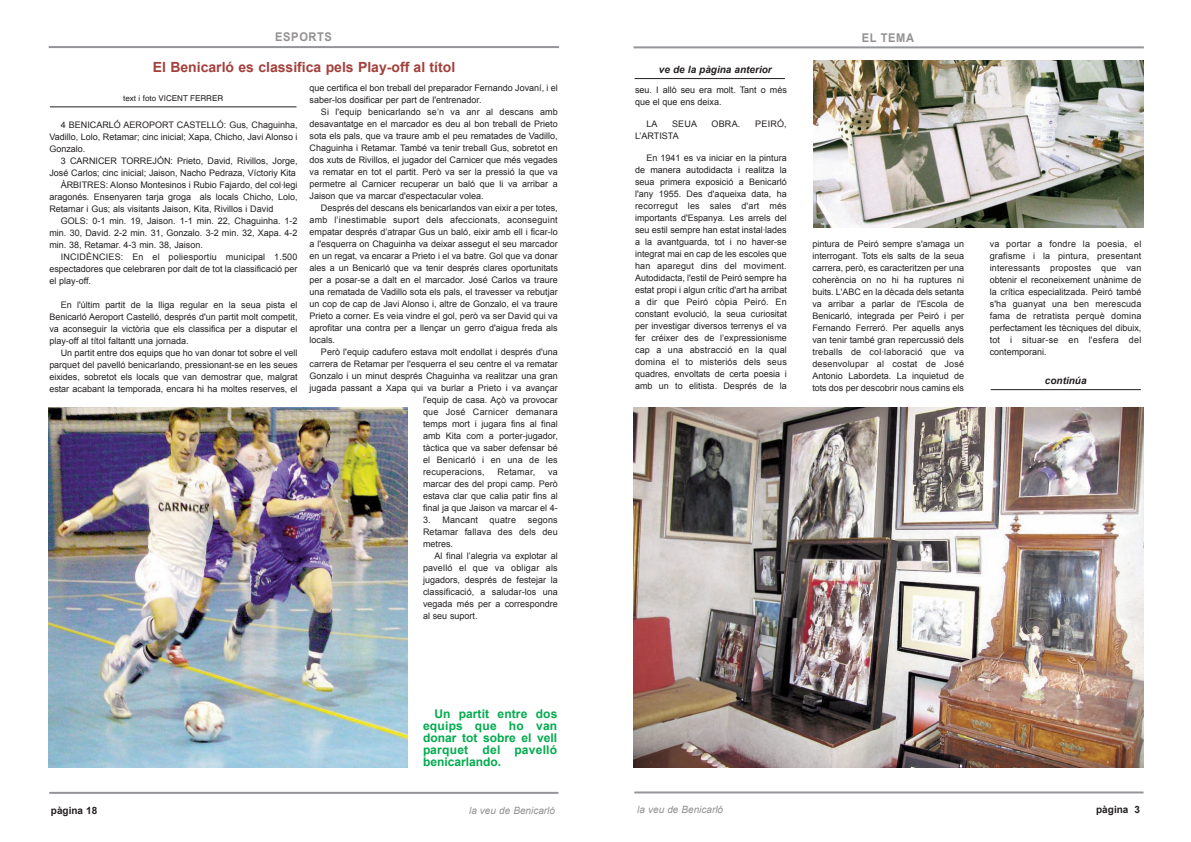
<style>
.page{position:relative;width:1191px;height:842px;background:#fff}
.page>*{position:absolute;margin:0;border:0;box-sizing:border-box;transform-origin:0 0}
.t1{font:700 14px "Arial";color:#a3403b}
.t2{font:700 12px/12px "Arial";color:#00aa4e;text-align:justify}
.t3{font:700 12px "Arial";letter-spacing:.055em;color:#939191;scale:.92 1}
.t4{font:italic 10px "Arial";color:#939191}
.t5{font:italic 700 10px "Arial";color:#231f20}
.t6{font:700 10px "Arial";color:#231f20}
.t7{font:9px/12px "Arial";color:#231f20;text-align:justify}
.t8{font:9px "Arial";letter-spacing:.02em;color:#231f20}
.t9{font:8px "Helvetica";color:#231f20}
</style>
<div class="page">
<hr style="left:634px;top:78px;width:151px;height:1px;background:#231f20">
<hr style="left:49px;top:46px;width:510px;height:2px;background:#939598">
<hr style="left:633px;top:46px;width:510px;height:2px;background:#939598">
<hr style="left:49px;top:792px;width:509px;height:2px;background:#939598">
<hr style="left:634px;top:791px;width:509px;height:2px;background:#939598">
<hr style="left:50px;top:107px;width:246px;height:1px;background:#231f20">
<img style="left:49px;top:407px;width:358px;height:361px">
<img style="left:813px;top:60px;width:330px;height:168px">
<img style="left:634px;top:408px;width:509px;height:359px">
<hr style="left:990px;top:389px;width:150px;height:1px;background:#231f20">
<h2 class="t3" style="left:275px;top:30px;width:63px">ESPORTS</h2>
<h2 class="t3" style="left:861px;top:31px;width:58px">EL TEMA</h2>
<h1 class="t1" style="left:153px;top:59px;width:304px">El Benicarló es classifica pels Play-off al títol</h1>
<p class="t9" style="left:123px;top:94px;width:101px">text i foto VICENT FERRER</p>
<p class="t7" style="left:49px;top:119px;width:250px;text-indent:11px">4 BENICARLÓ AEROPORT CASTELLÓ: Gus, Chaguinha, Vadillo, Lolo, Retamar; cinc inicial; Xapa, Chicho, Javi Alonso i Gonzalo.</p>
<p class="t7" style="left:61px;top:155px;width:238px">3 CARNICER TORREJÓN: Prieto, David, Rivillos, Jorge,</p>
<p class="t7" style="left:49px;top:167px;width:248px">José Carlos; cinc inicial; Jaison, Nacho Pedraza, Víctoriy Kita</p>
<p class="t7" style="left:61px;top:179px;width:238px">ÀRBITRES: Alonso Montesinos i Rubio Fajardo, del col·legi</p>
<p class="t7" style="left:49px;top:191px;width:250px">aragonés. Ensenyaren tarja groga als locals Chicho, Lolo,</p>
<p class="t7" style="left:49px;top:203px;width:225px">Retamar i Gus; als visitants Jaison, Kita, Rivillos i David</p>
<p class="t7" style="left:61px;top:215px;width:238px">GOLS: 0-1 min. 19, Jaison. 1-1 min. 22, Chaguinha. 1-2</p>
<p class="t7" style="left:49px;top:227px;width:250px">min. 30, David. 2-2 min. 31, Gonzalo. 3-2 min. 32, Xapa. 4-2</p>
<p class="t7" style="left:49px;top:239px;width:155px">min. 38, Retamar. 4-3 min. 38, Jaison.</p>
<p class="t8" style="left:61px;top:252px;width:238px">INCIDÈNCIES: En el poliesportiu municipal 1.500</p>
<p class="t7" style="left:49px;top:263px;width:250px">espectadores que celebraren por dalt de tot la classificació per</p>
<p class="t7" style="left:49px;top:275px;width:43px">el play-off.</p>
<p class="t7" style="left:49px;top:299px;width:250px;text-indent:11px">En l'últim partit de la lliga regular en la seua pista el Benicarló Aeroport Castelló, després d'un partit molt competit, va aconseguir la victòria que els classifica per a disputar el play-off al títol faltantt una jornada.</p>
<p class="t7" style="left:49px;top:347px;width:250px;text-indent:11px">Un partit entre dos equips que ho van donar tot sobre el vell parquet del pavelló benicarlando, pressionant-se en les seues eixides, sobretot els locals que van demostrar que, malgrat estar acabant la temporada, encara hi ha moltes reserves, el</p>
<p class="t7" style="left:310px;top:82px;width:250px">que certifica el bon treball del preparador Fernando Jovaní, i el saber-los dosificar per part de l'entrenador.</p>
<p class="t7" style="left:310px;top:106px;width:250px;text-indent:11px">Si l'equip benicarlando se’n va anr al descans amb desavantatge en el marcador es deu al bon treball de Prieto sota els pals, que va traure amb el peu rematades de Vadillo, Chaguinha i Retamar. També va tenir treball Gus, sobretot en dos xuts de Rivillos, el jugador del Carnicer que més vegades va rematar en tot el partit. Però va ser la pressió la que va permetre al Carnicer recuperar un baló que li va arribar a Jaison que va marcar d'espectacular volea.</p>
<p class="t7" style="left:310px;top:202px;width:250px;text-indent:11px">Després del descans els benicarlandos van eixir a per totes, amb l’inestimable suport dels afeccionats, aconseguint empatar després d’atrapar Gus un baló, eixir amb ell i ficar-lo a l'esquerra on Chaguinha va deixar assegut el seu marcador en un regat, va encarar a Prieto i el va batre. Gol que va donar ales a un Benicarló que va tenir després clares oportunitats per a posar-se a dalt en el marcador. José Carlos va traure una rematada de Vadillo sota els pals, el travesser va rebutjar un cop de cap de Javi Alonso i, altre de Gonzalo, el va traure Prieto a corner. Es veia vindre el gol, però va ser David qui va aprofitar una contra per a llençar un gerro d'aigua freda als locals.</p>
<p class="t7" style="left:321px;top:346px;width:238px">Però l'equip cadufero estava molt endollat i després d'una</p>
<p class="t7" style="left:310px;top:358px;width:250px">carrera de Retamar per l'esquerra el seu centre el va rematar</p>
<p class="t7" style="left:310px;top:370px;width:250px">Gonzalo i un minut després Chaguinha va realitzar una gran</p>
<p class="t7" style="left:310px;top:382px;width:250px">jugada passant a Xapa qui va burlar a Prieto i va avançar</p>
<p class="t7" style="left:423px;top:394px;width:136px">l'equip de casa. Açò va provocar</p>
<p class="t8" style="left:423px;top:407px;width:136px">que José Carnicer demanara</p>
<p class="t7" style="left:423px;top:418px;width:136px">temps mort i jugara fins al final</p>
<p class="t7" style="left:423px;top:430px;width:136px">amb Kita com a porter-jugador,</p>
<p class="t7" style="left:423px;top:442px;width:136px">tàctica que va saber defensar bé</p>
<p class="t8" style="left:423px;top:455px;width:136px">el Benicarló i en una de les</p>
<p class="t8" style="left:423px;top:467px;width:63px">recuperacions,</p>
<p class="t8" style="left:497px;top:467px;width:39px">Retamar,</p>
<p class="t7" style="left:423px;top:466px;width:136px;text-indent:125px">va marcar des del propi camp. Però estava clar que calia patir fins al final ja que Jaison va marcar el 4-</p>
<p class="t8" style="left:423px;top:515px;width:57px">3. Mancant</p>
<p class="t7" style="left:489px;top:514px;width:28px">quatre</p>
<p class="t7" style="left:423px;top:514px;width:136px;text-indent:105px">segons Retamar fallava des dels deu metres.</p>
<p class="t7" style="left:423px;top:550px;width:136px;text-indent:11px">Al final l’alegria va explotar al pavelló el que va obligar als jugadors, després de festejar la classificació, a saludar-los una vegada més per a correspondre al seu suport.</p>
<h2 class="t2" style="left:423px;top:708px;width:136px;text-indent:11px">Un partit entre dos equips que ho van donar tot sobre el vell parquet del pavelló benicarlando.</h2>
<p class="t5" style="left:659px;top:64px;width:114px">ve de la pàgina anterior</p>
<p class="t7" style="left:635px;top:84px;width:153px">seu. I allò seu era molt. Tant o més que el que ens deixa.</p>
<p class="t7" style="left:646px;top:118px;width:13px">LA</p>
<p class="t7" style="left:672px;top:118px;width:27px">SEUA</p>
<p class="t7" style="left:711px;top:118px;width:30px">OBRA.</p>
<p class="t7" style="left:755px;top:118px;width:33px">PEIRÓ,</p>
<p class="t7" style="left:635px;top:130px;width:45px">L’ARTISTA</p>
<p class="t7" style="left:635px;top:152px;width:153px;text-indent:11px">En 1941 es va iniciar en la pintura de manera autodidacta i realitza la seua primera exposició a Benicarló l'any 1955. Des d'aqueixa data, ha recorregut les sales d'art més importants d'Espanya. Les arrels del seu estil sempre han estat instal·lades a la avantguarda, tot i no haver-se integrat mai en cap de les escoles que han aparegut dins del moviment.<br>Autodidacta, l'estil de Peiró sempre ha estat propi i algun crític d'art ha arribat a dir que Peiró còpia Peiró. En constant evolució, la seua curiositat per investigar diversos terrenys el va fer créixer des de l’expressionisme cap a una abstracció en la qual domina el to misteriós dels seus quadres, envoltats de certa poesia i amb un to elitista. Després de la</p>
<p class="t7" style="left:812px;top:238px;width:153px">pintura de Peiró sempre s'amaga un interrogant. Tots els salts de la seua carrera, però, es caracteritzen per una coherència on no hi ha ruptures ni buits. L'ABC en la dècada dels setanta va arribar a parlar de l'Escola de Benicarló, integrada per Peiró i per Fernando Ferreró. Per aquells anys van tenir també gran repercussió dels treballs de col·laboració que va desenvolupar al costat de José Antonio Labordeta. La inquietud de tots dos per descobrir nous camins els</p>
<p class="t7" style="left:989px;top:238px;width:153px">va portar a fondre la poesia, el grafisme i la pintura, presentant interessants propostes que van obtenir el reconeixement unànime de la crítica especialitzada. Peiró també s'ha guanyat una ben merescuda fama de retratista perquè domina perfectament les tècniques del dibuix, tot i situar-se en l'esfera del contemporani.</p>
<p class="t5" style="left:1045px;top:375px;width:43px">continúa</p>
<p class="t6" style="left:51px;top:805px;width:48px">pàgina 18</p>
<p class="t4" style="left:469px;top:805px;width:87px">la veu de Benicarló</p>
<p class="t4" style="left:637px;top:804px;width:87px">la veu de Benicarló</p>
<p class="t6" style="left:1096px;top:804px;width:45px">pàgina 3</p>
</div>
